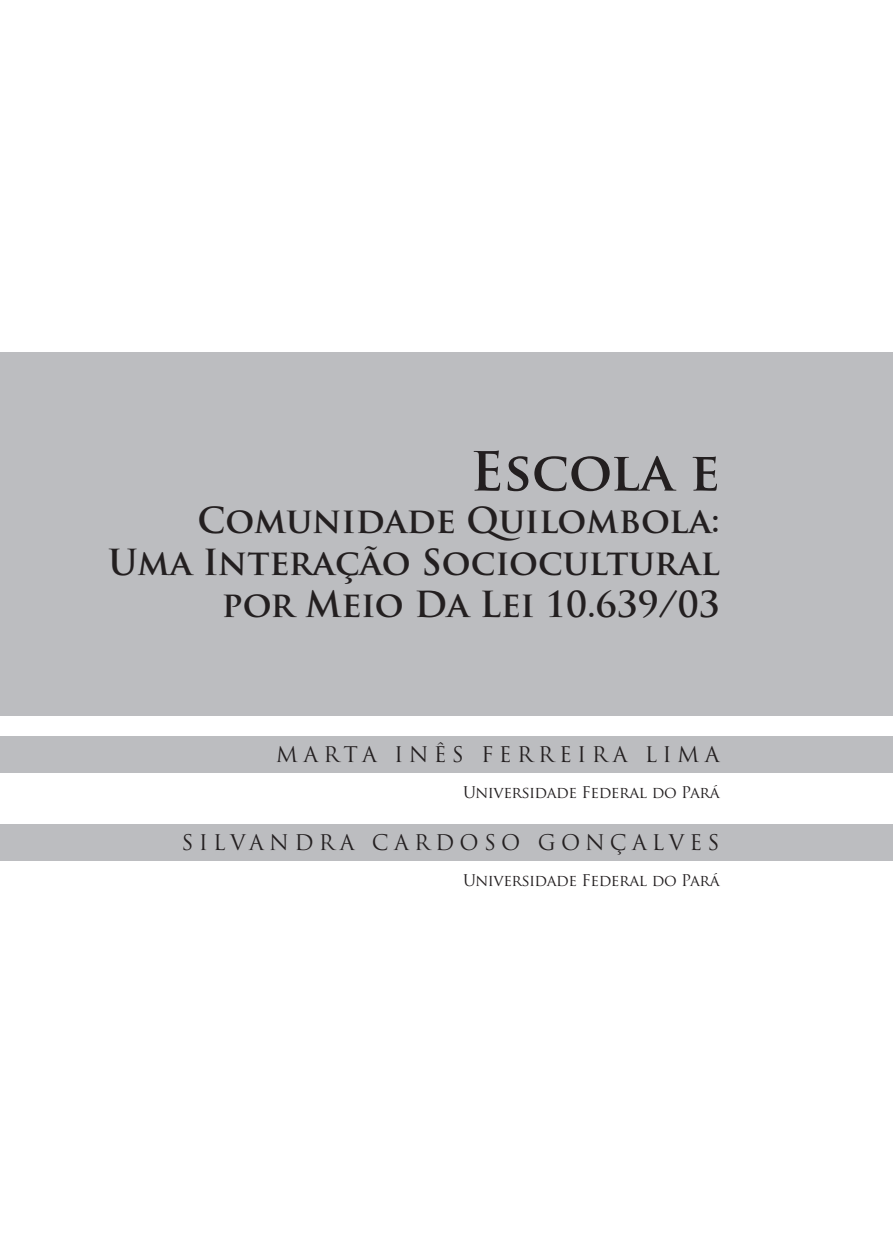
<style>
.page{position:relative;width:893px;height:1241px;background:#fff}
.page>*{position:absolute;margin:0;border:0;box-sizing:border-box;transform-origin:0 0}
.t1{font:700 52.5px "Trajan Pro";color:#231f20}
.t2{font:700 35px "Trajan Pro";color:#231f20}
.t3{font:21px "Trajan Pro";letter-spacing:.25em;color:#231f20}
.t4{font:15.75px "Trajan Pro";letter-spacing:-.025em;color:#231f20}
</style>
<div class="page">
<div style="left:0;top:352px;width:893px;height:363px;background:#bcbdc0"></div>
<div style="left:0;top:736px;width:893px;height:36px;background:#bcbdc0"></div>
<div style="left:0;top:824px;width:893px;height:36px;background:#bcbdc0"></div>
<p class="t1" style="left:470px;top:438px;width:251px">Escola e</p>
<p class="t2" style="left:197px;top:498px;width:524px">Comunidade Quilombola:</p>
<p class="t2" style="left:108px;top:540px;width:613px">Uma Interação Sociocultural</p>
<p class="t2" style="left:222px;top:582px;width:500px">por Meio Da Lei 10.639/03</p>
<p class="t3" style="left:276px;top:740px;width:445px">MARTA INÊS FERREIRA LIMA</p>
<p class="t4" style="left:463px;top:782px;width:258px">Universidade Federal do Pará</p>
<p class="t3" style="left:182px;top:828px;width:539px">SILVANDRA CARDOSO GONÇALVES</p>
<p class="t4" style="left:463px;top:870px;width:258px">Universidade Federal do Pará</p>
</div>
